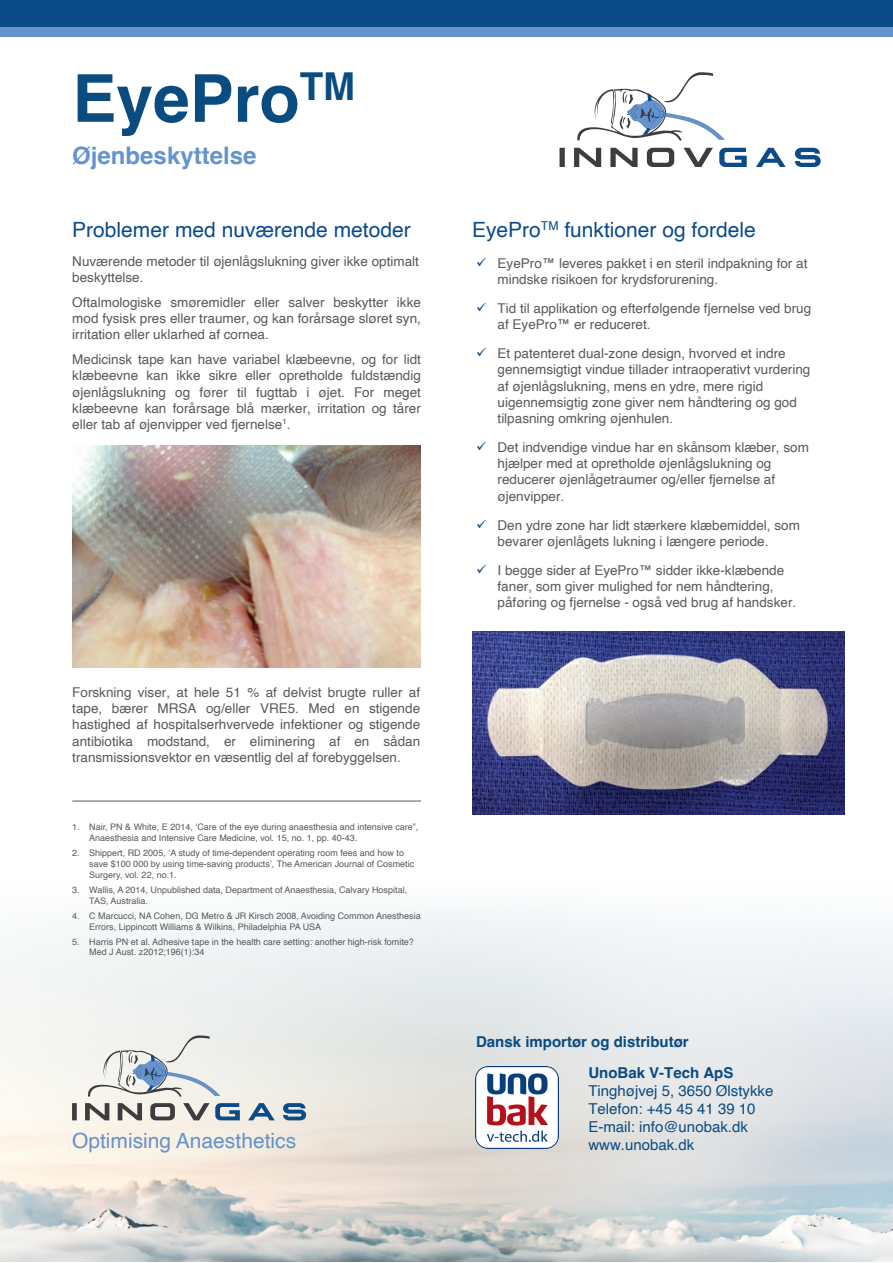
<style>
.page{position:relative;width:893px;height:1263px;background:#fff}
.page>*{position:absolute;margin:0;border:0;box-sizing:border-box;transform-origin:0 0}
.t1{font:700 66px "Helvetica";color:#0a4b80}
.Innovgas_Main_Paragr{font:700 24px "Helvetica";color:#6593cd}
.Innovgas_Main_Paragr-2{font:21px "Helvetica";color:#0b4b88}
.Innovgas_Blue_Header{font:21px "Helvetica";color:#0b4b88}
.t2{font:21px "Helvetica";color:#6593cd}
.Innovgas_White_Bold{font:15px/18px "Helvetica";color:#0a4b80}
.Innovgas_White_Bold-2{font:700 15px "Helvetica";color:#0a4b80}
.Innovgas_Main_Paragr-3{font:13.5px/16.2px "Helvetica";color:#565a5b}
.t3{font:9px/10.8px "Helvetica";color:#565a5b}
.s1{color:#0b4b88}
.s2{font-weight:700}
</style>
<div class="page">
<img style="left:0;top:910px;width:892px;height:352px">
<div style="left:0;top:0;width:893px;height:28px;background:#0b4b88"></div>
<div style="left:0;top:28px;width:893px;height:9px;background:#6593cd"></div>
<svg style="left:559px;top:148px;width:154px;height:19px"></svg>
<svg style="left:719px;top:148px;width:102px;height:19px"></svg>
<svg style="left:577px;top:72px;width:148px;height:69px"></svg>
<hr style="left:72px;top:801px;width:349px;height:1px;background:#565a5b">
<img style="left:72px;top:445px;width:349px;height:223px">
<img style="left:472px;top:631px;width:372px;height:183px">
<svg style="left:72px;top:1103px;width:234px;height:17px;background:#9da6ac"></svg>
<svg style="left:88px;top:1035px;width:132px;height:62px;background:#d6dadc"></svg>
<img style="left:476px;top:1066px;width:82px;height:82px">
<h1 class="t1" style="left:72px;top:45px;width:285px">EyePro<sup>TM</sup></h1>
<p class="Innovgas_Main_Paragr" style="left:72px;top:141px;width:186px">Øjenbeskyttelse</p>
<p class="Innovgas_Main_Paragr-2" style="left:72px;top:214px;width:340px">Problemer med nuværende metoder</p>
<p class="Innovgas_Main_Paragr-3" style="left:72px;top:254px;width:348px">Nuværende metoder til øjenlågslukning giver ikke optimalt beskyttelse.</p>
<p class="Innovgas_Main_Paragr-3" style="left:72px;top:295px;width:350px;text-align:justify">Oftalmologiske smøremidler eller salver beskytter ikke mod fysisk pres eller traumer, og kan forårsage sløret syn, irritation eller uklarhed af cornea.</p>
<p class="Innovgas_Main_Paragr-3" style="left:72px;top:352px;width:350px;text-align:justify">Medicinsk tape kan have variabel klæbeevne, og for lidt klæbeevne kan ikke sikre eller opretholde fuldstændig øjenlågslukning og fører til fugttab i øjet. For meget klæbeevne kan forårsage blå mærker, irritation og tårer eller tab af øjenvipper ved fjernelse<sup>1</sup>.</p>
<p class="Innovgas_Main_Paragr-3" style="left:72px;top:685px;width:349px;text-align:justify">Forskning viser, at hele 51 % af delvist brugte ruller af tape, bærer MRSA og/eller VRE5. Med en stigende hastighed af hospitalserhvervede infektioner og stigende antibiotika modstand, er eliminering af en sådan transmissionsvektor en væsentlig del af forebyggelsen.</p>
<p class="t3" style="left:89px;top:822px;width:331px;text-indent:-17px">1. Nair, PN &amp; White, E 2014, ‘Care of the eye during anaesthesia and intensive care”,<br>Anaesthesia and Intensive Care Medicine, vol. 15, no. 1, pp. 40-43.</p>
<p class="t3" style="left:89px;top:848px;width:326px;text-indent:-17px">2. Shippert, RD 2005, ‘A study of time-dependent operating room fees and how to save $100 000 by using time-saving products’, The American Journal of Cosmetic<br>Surgery, vol. 22, no.1.</p>
<p class="t3" style="left:89px;top:884px;width:319px;text-indent:-17px">3. Wallis, A 2014, Unpublished data, Department of Anaesthesia, Calvary Hospital,<br>TAS, Australia.</p>
<p class="t3" style="left:89px;top:910px;width:333px;text-indent:-17px">4. C Marcucci, NA Cohen, DG Metro &amp; JR Kirsch 2008, Avoiding Common Anesthesia<br>Errors, Lippincott Williams &amp; Wilkins, Philadelphia PA USA</p>
<p class="t3" style="left:89px;top:936px;width:326px;text-indent:-17px">5. Harris PN et al. Adhesive tape in the health care setting: another high-risk fomite?<br>Med J Aust. z2012;196(1):34</p>
<p class="t2" style="left:72px;top:1125px;width:226px">Optimising Anaesthetics</p>
<p class="Innovgas_Blue_Header" style="left:472px;top:214px;width:285px">EyePro<sup>TM</sup> funktioner og fordele</p>
<p class="Innovgas_Main_Paragr-3" style="left:498px;top:255px;width:311px;text-indent:-21px"><span class="s1">✓</span> EyePro™ leveres pakket i en steril indpakning for at mindske risikoen for krydsforurening.</p>
<p class="Innovgas_Main_Paragr-3" style="left:498px;top:301px;width:315px;text-indent:-21px"><span class="s1">✓</span> Tid til applikation og efterfølgende fjernelse ved brug af EyePro™ er reduceret.</p>
<p class="Innovgas_Main_Paragr-3" style="left:498px;top:346px;width:314px;text-indent:-21px"><span class="s1">✓</span> Et patenteret dual-zone design, hvorved et indre gennemsigtigt vindue tillader intraoperativt vurdering af øjenlågslukning, mens en ydre, mere rigid uigennemsigtig zone giver nem håndtering og god tilpasning omkring øjenhulen.</p>
<p class="Innovgas_Main_Paragr-3" style="left:498px;top:440px;width:313px;text-indent:-21px"><span class="s1">✓</span> Det indvendige vindue har en skånsom klæber, som hjælper med at opretholde øjenlågslukning og reducerer øjenlågetraumer og/eller fjernelse af øjenvipper.</p>
<p class="Innovgas_Main_Paragr-3" style="left:498px;top:517px;width:304px;text-indent:-21px"><span class="s1">✓</span> Den ydre zone har lidt stærkere klæbemiddel, som bevarer øjenlågets lukning i længere periode.</p>
<p class="Innovgas_Main_Paragr-3" style="left:498px;top:562px;width:300px;text-indent:-21px"><span class="s1">✓</span> I begge sider af EyePro™ sidder ikke-klæbende faner, som giver mulighed for nem håndtering, påføring og fjernelse - også ved brug af handsker.</p>
<p class="Innovgas_White_Bold-2" style="left:476px;top:1032px;width:214px">Dansk importør og distributør</p>
<p class="Innovgas_White_Bold" style="left:588px;top:1064px;width:187px"><span class="s2">UnoBak V-Tech ApS<br></span>Tinghøjvej 5, 3650 Ølstykke<br>Telefon: +45 45 41 39 10<br>E-mail: info@unobak.dk www.unobak.dk</p>
</div>
